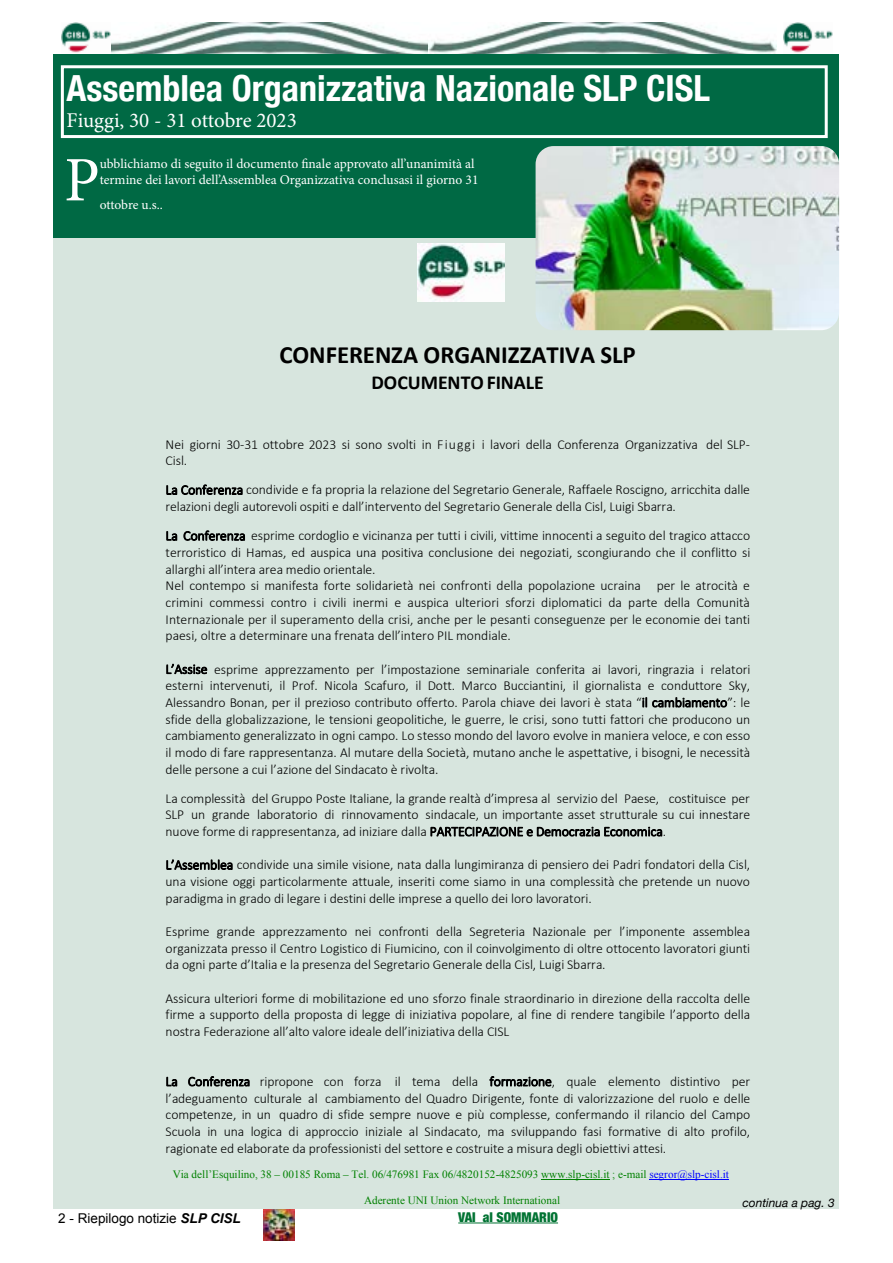
<style>
.page{position:relative;width:893px;height:1263px;background:#fff}
.page>*{position:absolute;margin:0;border:0;box-sizing:border-box;transform-origin:0 0}
.t1{font:63.3px "Minion Pro";color:#fff}
.t2{font:700 condensed 36px "Helvetica Neue";color:#fff}
.t3{font:700 24.9px "Calibri";letter-spacing:-.005em;color:#000}
.t4{font:21px "Minion Pro";color:#fff}
.t5{font:700 19.8px "Calibri";color:#000}
.t6{font:300 13.65px/16.6px "Calibri";letter-spacing:-.005em;color:#000;text-align:justify}
.t7{font:13.5px "Minion Pro";color:#fff}
.t8{font:13.5px "Arial";color:#000}
.t9{font:900 condensed 13.5px "Helvetica Neue";color:#027333}
.t10{font:italic 12px "Helvetica Neue";color:#000}
.t11{font:11.1px "Times New Roman";color:#008000}
.s1{color:#00f}
.s2{font-weight:700;font-style:italic}
</style>
<div class="page">
<img style="left:110px;top:22px;width:319px;height:32px">
<img style="left:61px;top:22px;width:49px;height:31px">
<img style="left:783px;top:22px;width:49px;height:31px">
<img style="left:429px;top:22px;width:348px;height:32px">
<img style="left:263px;top:1209px;width:32px;height:32px">
<hr style="left:458px;top:1222px;width:100px;height:1px;background:#027333">
<div style="left:54px;top:54px;width:785px;height:184px;background:#006944"></div>
<div style="left:61px;top:65px;width:767px;height:73px;border:3px solid #fff"></div>
<div style="left:54px;top:238px;width:785px;height:971px;background:#d7e5de"></div>
<hr style="left:541px;top:1180px;width:68px;height:1px;background:#008000">
<hr style="left:649px;top:1180px;width:80px;height:1px;background:#00f">
<img style="left:417px;top:244px;width:87px;height:57px">
<img style="left:536px;top:146px;width:303px;height:184px">
<p class="t2" style="left:67px;top:59px;width:645px">Assemblea Organizzativa Nazionale SLP CISL</p>
<p class="t4" style="left:67px;top:106px;width:232px">Fiuggi, 30 - 31 ottobre 2023</p>
<p class="t1" style="left:64px;top:138px;width:37px">P</p>
<p class="t7" style="left:100px;top:155px;width:376px">ubblichiamo di seguito il documento finale approvato all’unanimità al</p>
<p class="t7" style="left:100px;top:171px;width:380px">termine dei lavori dell’Assemblea Organizzativa conclusasi il giorno 31</p>
<p class="t7" style="left:100px;top:196px;width:65px">ottobre u.s..</p>
<p class="t3" style="left:280px;top:337px;width:358px">CONFERENZA ORGANIZZATIVA SLP</p>
<p class="t5" style="left:371px;top:368px;width:174px">DOCUMENTOFINALE</p>
<p class="t6" style="left:166px;top:436px;width:586px">Nei giorni 30-31 ottobre 2023 si sono svolti in Fiuggi i lavori della Conferenza Organizzativa del SLP-<br>Cisl.</p>
<p class="t6" style="left:166px;top:481px;width:586px">La Conferenza condivide e fa propria la relazione del Segretario Generale, Raffaele Roscigno, arricchita dalle relazioni degli autorevoli ospiti e dall’intervento del Segretario Generale della Cisl, Luigi Sbarra.</p>
<p class="t6" style="left:166px;top:527px;width:586px;text-align:left">La Conferenza esprime cordoglio e vicinanza per tutti i civili, vittime innocenti a seguito del tragico attacco terroristico di Hamas, ed auspica una positiva conclusione dei negoziati, scongiurando che il conflitto si allarghi all’intera area medio orientale.<br>Nel contempo si manifesta forte solidarietà nei confronti della popolazione ucraina per le atrocità e crimini commessi contro i civili inermi e auspica ulteriori sforzi diplomatici da parte della Comunità Internazionale per il superamento della crisi, anche per le pesanti conseguenze per le economie dei tanti paesi, oltre a determinare una frenata dell’intero PIL mondiale.</p>
<p class="t6" style="left:166px;top:661px;width:586px">L’Assise esprime apprezzamento per l’impostazione seminariale conferita ai lavori, ringrazia i relatori esterni intervenuti, il Prof. Nicola Scafuro, il Dott. Marco Bucciantini, il giornalista e conduttore Sky, Alessandro Bonan, per il prezioso contributo offerto. Parola chiave dei lavori è stata “il cambiamento”: le sfide della globalizzazione, le tensioni geopolitiche, le guerre, le crisi, sono tutti fattori che producono un cambiamento generalizzato in ogni campo. Lo stesso mondo del lavoro evolve in maniera veloce, e con esso il modo di fare rappresentanza. Al mutare della Società, mutano anche le aspettative, i bisogni, le necessità delle persone a cui l’azione del Sindacato è rivolta.</p>
<p class="t6" style="left:166px;top:790px;width:586px">La complessità del Gruppo Poste Italiane, la grande realtà d’impresa al servizio del Paese, costituisce per SLP un grande laboratorio di rinnovamento sindacale, un importante asset strutturale su cui innestare nuove forme di rappresentanza, ad iniziare dalla PARTECIPAZIONE e Democrazia Economica.</p>
<p class="t6" style="left:166px;top:856px;width:586px">L’Assemblea condivide una simile visione, nata dalla lungimiranza di pensiero dei Padri fondatori della Cisl, una visione oggi particolarmente attuale, inseriti come siamo in una complessità che pretende un nuovo paradigma in grado di legare i destini delle imprese a quello dei loro lavoratori.</p>
<p class="t6" style="left:166px;top:923px;width:586px">Esprime grande apprezzamento nei confronti della Segreteria Nazionale per l’imponente assemblea organizzata presso il Centro Logistico di Fiumicino, con il coinvolgimento di oltre ottocento lavoratori giunti da ogni parte d’Italia e la presenza del Segretario Generale della Cisl, Luigi Sbarra.</p>
<p class="t6" style="left:166px;top:990px;width:586px">Assicura ulteriori forme di mobilitazione ed uno sforzo finale straordinario in direzione della raccolta delle firme a supporto della proposta di legge di iniziativa popolare, al fine di rendere tangibile l’apporto della nostra Federazione all’alto valore ideale dell’iniziativa della CISL</p>
<p class="t6" style="left:166px;top:1073px;width:586px">La Conferenza ripropone con forza il tema della formazione, quale elemento distintivo per l’adeguamento culturale al cambiamento del Quadro Dirigente, fonte di valorizzazione del ruolo e delle competenze, in un quadro di sfide sempre nuove e più complesse, confermando il rilancio del Campo Scuola in una logica di approccio iniziale al Sindacato, ma sviluppando fasi formative di alto profilo, ragionate ed elaborate da professionisti del settore e costruite a misura degli obiettivi attesi.</p>
<p class="t11" style="left:173px;top:1167px;width:558px">Via dell’Esquilino, 38 – 00185 Roma – Tel. 06/476981 Fax 06/4820152-4825093 www.slp-cisl.it ; e-mail <span class="s1">segror@slp-cisl.it</span></p>
<p class="t11" style="left:364px;top:1193px;width:198px">Aderente UNI Union Network International</p>
<p class="t8" style="left:58px;top:1209px;width:184px">2 - Riepilogo notizie <span class="s2">SLP CISL</span></p>
<p class="t9" style="left:458px;top:1206px;width:101px">VAI al SOMMARIO</p>
<p class="t10" style="left:742px;top:1194px;width:94px">continua a pag. 3</p>
</div>
